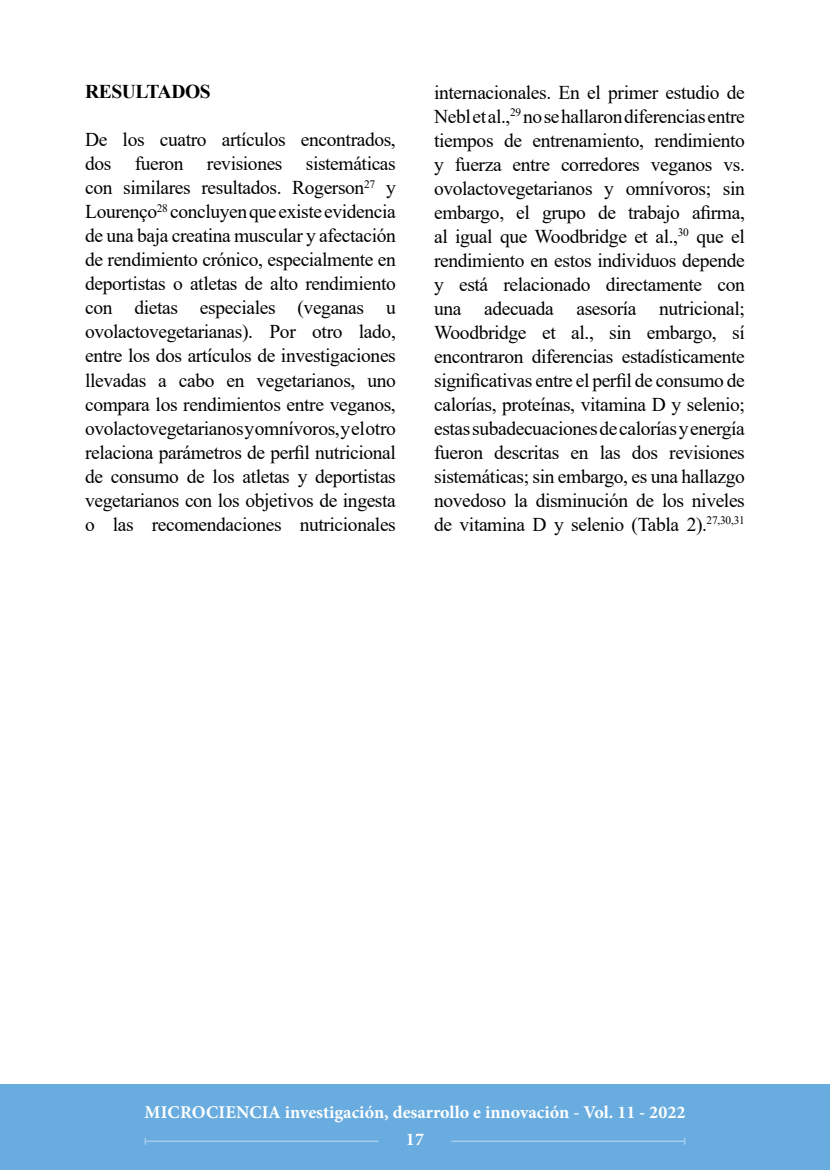
<style>
.page{position:relative;width:830px;height:1170px;background:#fff}
.page>*{position:absolute;margin:0;border:0;box-sizing:border-box;transform-origin:0 0}
.t1{font:19.5px/24px "Times New Roman";letter-spacing:-.02em;color:#000;text-align:justify}
.t2{font:700 19.5px "Times New Roman";letter-spacing:-.02em;color:#000}
.t3{font:700 18px "Minion Pro";color:#fff}
</style>
<div class="page">
<div style="left:0;top:1084px;width:829px;height:85px;background:#69acdf"></div>
<hr style="left:145px;top:1140px;width:233px;height:1px;background:#a3ccee">
<hr style="left:451px;top:1140px;width:233px;height:1px;background:#a3ccee">
<p class="t2" style="left:85px;top:78px;width:127px">RESULTADOS</p>
<p class="t1" style="left:85px;top:127px;width:312px">De los cuatro artículos encontrados, dos fueron revisiones sistemáticas con similares resultados. Rogerson<sup>27</sup> y Lourenço<sup>28</sup> concluyen que existe evidencia de una baja creatina muscular y afectación de rendimiento crónico, especialmente en deportistas o atletas de alto rendimiento con dietas especiales (veganas u ovolactovegetarianas). Por otro lado, entre los dos artículos de investigaciones llevadas a cabo en vegetarianos, uno compara los rendimientos entre veganos, ovolactovegetarianos y omnívoros, y el otro relaciona parámetros de perfil nutricional de consumo de los atletas y deportistas vegetarianos con los objetivos de ingesta o las recomendaciones nutricionales</p>
<p class="t1" style="left:434px;top:79px;width:312px">internacionales. En el primer estudio de Nebl et al.,<sup>29</sup> no se hallaron diferencias entre tiempos de entrenamiento, rendimiento y fuerza entre corredores veganos vs. ovolactovegetarianos y omnívoros; sin embargo, el grupo de trabajo afirma, al igual que Woodbridge et al.,<sup>30</sup> que el rendimiento en estos individuos depende y está relacionado directamente con una adecuada asesoría nutricional; Woodbridge et al., sin embargo, sí encontraron diferencias estadísticamente significativas entre el perfil de consumo de calorías, proteínas, vitamina D y selenio; estas subadecuaciones de calorías y energía fueron descritas en las dos revisiones sistemáticas; sin embargo, es una hallazgo novedoso la disminución de los niveles de vitamina D y selenio (Tabla 2).<sup>27,30,31</sup></p>
<p class="t3" style="left:145px;top:1099px;width:542px">MICROCIENCIA investigación, desarrollo e innovación - Vol. 11 - 2022</p>
<p class="t3" style="left:406px;top:1126px;width:19px">17</p>
</div>
